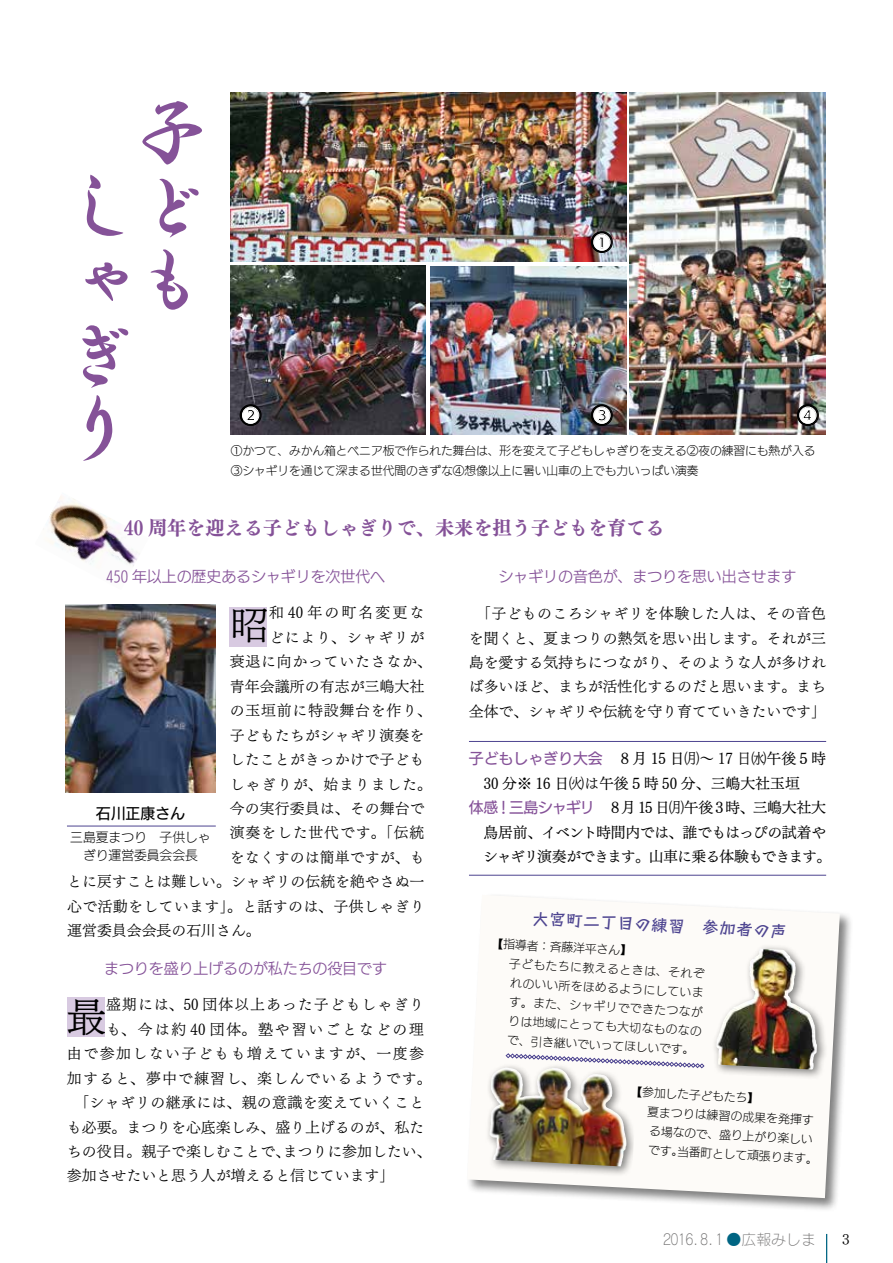
<style>
.page{position:relative;width:893px;height:1263px;background:#fff}
.page>*{position:absolute;margin:0;border:0;box-sizing:border-box;transform-origin:0 0}
.t1{font:74.4px/74.4px "Manyo Gyosho Std E";color:#855298}
.t2{font:39.3px "UD Mincho Pro L";color:#000}
.t3{font:23.4px "UD Kakugo Large Pro B";color:#000}
.t4{font:19.2px "UD Mincho Pro B";color:#855298}
.t5{font:16.95px "Stick Std B";color:#4d4490}
.t6{font:14.85px/24.5px "UD Mincho Pro L";letter-spacing:.01em;color:#000;text-align:justify}
.t7{font:14.85px "UD Mincho Pro M";letter-spacing:-.035em;color:#000}
.t8{font:14.85px "UD Kakugo Large Pro R";color:#855298}
.t9{font:14.85px "UD Mincho Pro L";letter-spacing:.055em;color:#000}
.t10{font:14.85px "UD Mincho Pro L";letter-spacing:.06em;color:#000}
.t11{font:14.85px "UD Mincho Pro M";letter-spacing:-.07em;color:#000}
.t12{font:14.85px "UD Mincho Pro L";letter-spacing:.08em;color:#000}
.t13{font:14.85px "UD Mincho Pro M";color:#000}
.t14{font:14.85px "UD Mincho Pro L";letter-spacing:.1em;color:#000}
.t15{font:14.85px "UD Mincho Pro L";letter-spacing:.07em;color:#000}
.t16{font:14.85px "UD Mincho Pro L";letter-spacing:.13em;color:#000}
.t17{font:14.85px "Rodin Cattleya Pro L";color:#727171}
.t18{font:14.85px "UD Mincho Pro L";letter-spacing:.145em;color:#000}
.t19{font:14.85px "UD Kakugo Large Pro M";color:#000}
.t20{font:14.85px "Tsuku Min Pro L";color:#000}
.t21{font:12.75px/18.1px "UD Kakugo Large Pro L";color:#000;text-align:center}
.t22{font:11.7px/19.2px "UD Kakugo Large Pro L";color:#000}
.s1{font-size:16.95px;color:#fff}
.s2{font-family:"UD Kakugo Large Pro M";color:#855298}
.s3{font-family:"UD Mincho Pro L"}
.s4{color:#006583}
</style>
<div class="page">
<div style="left:230px;top:607px;width:37px;height:39px;background:#d8cae1"></div>
<img style="left:48px;top:496px;width:90px;height:70px">
<img style="left:230px;top:266px;width:196px;height:169px">
<img style="left:430px;top:266px;width:196px;height:169px">
<img style="left:630px;top:92px;width:196px;height:343px">
<img style="left:231px;top:92px;width:395px;height:169px">
<img style="left:65px;top:605px;width:151px;height:187px">
<div style="left:465px;top:893px;width:389px;height:319px;background:#000;opacity:.5"></div>
<svg style="left:467px;top:895px;width:373px;height:303px"></svg>
<div style="left:711px;top:943px;width:117px;height:137px;background:#000;opacity:.5"></div>
<svg style="left:480px;top:896px;width:359px;height:172px"></svg>
<div style="left:485px;top:1063px;width:152px;height:114px;background:#000;opacity:.5"></div>
<img style="left:491px;top:1067px;width:15px;height:43px">
<svg style="left:632px;top:1086px;width:183px;height:97px"></svg>
<div style="left:67px;top:997px;width:37px;height:39px;background:#d8cae1"></div>
<hr style="left:469px;top:741px;width:357px;height:1px;background:#4d4490">
<hr style="left:469px;top:875px;width:357px;height:1px;background:#4d4490">
<hr style="left:67px;top:826px;width:149px;height:1px;background:#4d4490">
<svg style="left:122px;top:498px;width:16px;height:49px"></svg>
<div style="left:591px;top:231px;width:22px;height:22px;border:1px solid #000;border-radius:50%"></div>
<svg style="left:593px;top:233px;width:18px;height:18px"></svg>
<div style="left:591px;top:404px;width:22px;height:22px;border:1px solid #000;border-radius:50%"></div>
<svg style="left:593px;top:406px;width:18px;height:18px"></svg>
<div style="left:797px;top:404px;width:22px;height:22px;border:1px solid #000;border-radius:50%"></div>
<svg style="left:799px;top:406px;width:18px;height:18px"></svg>
<div style="left:240px;top:404px;width:21px;height:22px;border:1px solid #000;border-radius:50%"></div>
<svg style="left:242px;top:406px;width:18px;height:18px"></svg>
<svg style="left:826px;top:1234px;width:1px;height:29px"></svg>
<h1 class="t1" style="left:62px;top:87px;width:142px;text-indent:73px">子しどゃもぎ<br>り</h1>
<h3 class="t3" style="left:590px;top:222px;width:25px">●<span class="s1">❶</span></h3>
<h3 class="t3" style="left:239px;top:396px;width:25px">●<span class="s1">❷</span></h3>
<h3 class="t3" style="left:590px;top:396px;width:25px">●<span class="s1">❸</span></h3>
<h3 class="t3" style="left:796px;top:396px;width:25px">●<span class="s1">❹</span></h3>
<p class="t22" style="left:231px;top:441px;width:586px">①かつて、みかん箱とべニア板で作られた舞台は、形を変えて子どもしゃぎりを支える②夜の練習にも熱が入る<br>③シャギリを通じて深まる世代間のきずな④想像以上に暑い山車の上でも力いっぱい演奏</p>
<p class="t4" style="left:124px;top:512px;width:542px">40 周年を迎える子どもしゃぎりで、未来を担う子どもを育てる</p>
<p class="t8" style="left:106px;top:565px;width:281px">450 年以上の歴史あるシャギリを次世代へ</p>
<p class="t8" style="left:499px;top:565px;width:299px">シャギリの音色が、まつりを思い出させます</p>
<h2 class="t2" style="left:230px;top:594px;width:41px">昭</h2>
<p class="t18" style="left:269px;top:601px;width:157px">和 40 年の町名変更な</p>
<p class="t9" style="left:269px;top:626px;width:157px">どにより、シャギリが</p>
<p class="t9" style="left:230px;top:650px;width:204px">衰退に向かっていたさなか、</p>
<p class="t6" style="left:230px;top:673px;width:196px">青年会議所の有志が三嶋大社</p>
<p class="t9" style="left:230px;top:699px;width:204px">の玉垣前に特設舞台を作り、</p>
<p class="t6" style="left:230px;top:722px;width:196px">子どもたちがシャギリ演奏を</p>
<p class="t6" style="left:230px;top:747px;width:196px">したことがきっかけで子ども</p>
<p class="t10" style="left:230px;top:772px;width:204px">しゃぎりが、始まりました。</p>
<p class="t6" style="left:230px;top:796px;width:196px">今の実行委員は、その舞台で</p>
<p class="t10" style="left:230px;top:821px;width:196px">演奏をした世代です。「伝統</p>
<p class="t6" style="left:230px;top:844px;width:196px">をなくすのは簡単ですが、も</p>
<p class="t6" style="left:67px;top:869px;width:359px">とに戻すことは難しい。シャギリの伝統を絶やさぬ一</p>
<p class="t6" style="left:67px;top:893px;width:359px">心で活動をしています」。と話すのは、子供しゃぎり</p>
<p class="t6" style="left:67px;top:918px;width:195px">運営委員会会長の石川さん。</p>
<p class="t19" style="left:96px;top:801px;width:91px">石川正康さん</p>
<p class="t21" style="left:70px;top:827px;width:142px">三島夏まつり　子供しゃぎり運営委員会会長</p>
<p class="t8" style="left:104px;top:956px;width:284px">まつりを盛り上げるのが私たちの役目です</p>
<h2 class="t2" style="left:67px;top:986px;width:41px">最</h2>
<p class="t15" style="left:106px;top:993px;width:319px">盛期には、50 団体以上あった子どもしゃぎり</p>
<p class="t16" style="left:106px;top:1017px;width:319px">も、今は約 40 団体。塾や習いごとなどの理</p>
<p class="t14" style="left:67px;top:1042px;width:359px">由で参加しない子どもも増えていますが、一度参</p>
<p class="t12" style="left:67px;top:1066px;width:366px">加すると、夢中で練習し、楽しんでいるようです。</p>
<p class="t6" style="left:67px;top:1090px;width:359px">　「シャギリの継承には、親の意識を変えていくこと</p>
<p class="t6" style="left:67px;top:1114px;width:359px">も必要。まつりを心底楽しみ、盛り上げるのが、私た</p>
<p class="t6" style="left:67px;top:1139px;width:366px">ちの役目。親子で楽しむことで、まつりに参加したい、</p>
<p class="t6" style="left:67px;top:1163px;width:329px">参加させたいと思う人が増えると信じています」</p>
<p class="t6" style="left:469px;top:601px;width:359px">　「子どものころシャギリを体験した人は、その音色を聞くと、夏まつりの熱気を思い出します。それが三島を愛する気持ちにつながり、そのような人が多ければ多いほど、まちが活性化するのだと思います。まち全体で、シャギリや伝統を守り育てていきたいです」</p>
<p class="t7" style="left:469px;top:747px;width:359px"><span class="s2">子どもしゃぎり大会</span>　８月 15 日<span class="s3">㈪～ 17 日㈬</span>午後５時</p>
<p class="t13" style="left:484px;top:771px;width:318px">30 分※ 16 日<span class="s3">㈫は</span>午後５時 50 分、三嶋大社玉垣</p>
<p class="t7" style="left:469px;top:796px;width:359px"><span class="s2">体感！三島シャギリ</span> ８月 15 日<span class="s3">㈪</span>午後３時、三嶋大社大</p>
<p class="t7" style="left:483px;top:820px;width:344px">鳥居前、イベント時間内では、誰でもはっぴの試着や</p>
<p class="t11" style="left:483px;top:845px;width:350px">シャギリ演奏ができます。山車に乗る体験もできます。</p>
<p class="t5" style="left:533px;top:905px;width:257px;rotate:3deg">大宮町二丁目の練習　参加者の声</p>
<p class="t22" style="left:492px;top:933px;width:142px;rotate:3deg">【指導者：斉藤洋平さん】</p>
<p class="t22" style="left:497px;top:953px;width:210px;rotate:3deg">　子どもたちに教えるときは、それぞ</p>
<p class="t22" style="left:511px;top:972px;width:195px;rotate:3deg">れのいい所をほめるようにしていま</p>
<p class="t22" style="left:510px;top:992px;width:195px;rotate:3deg">す。また、シャギリでできたつなが</p>
<p class="t22" style="left:509px;top:1011px;width:195px;rotate:3deg">りは地域にとっても大切なものなの</p>
<p class="t22" style="left:508px;top:1030px;width:189px;rotate:3deg">で、引き継いでいってほしいです。</p>
<p class="t22" style="left:631px;top:1081px;width:130px;rotate:3deg">【参加した子どもたち】</p>
<p class="t22" style="left:636px;top:1101px;width:180px;rotate:3deg">　夏まつりは練習の成果を発揮す</p>
<p class="t22" style="left:650px;top:1121px;width:165px;rotate:3deg">る場なので、盛り上がり楽しい</p>
<p class="t22" style="left:649px;top:1140px;width:171px;rotate:3deg">です。当番町として頑張ります。</p>
<p class="t17" style="left:663px;top:1230px;width:154px">２０１６．８．１ <span class="s4">●</span>広報みしま</p>
<p class="t20" style="left:842px;top:1226px;width:9px">3</p>
</div>
